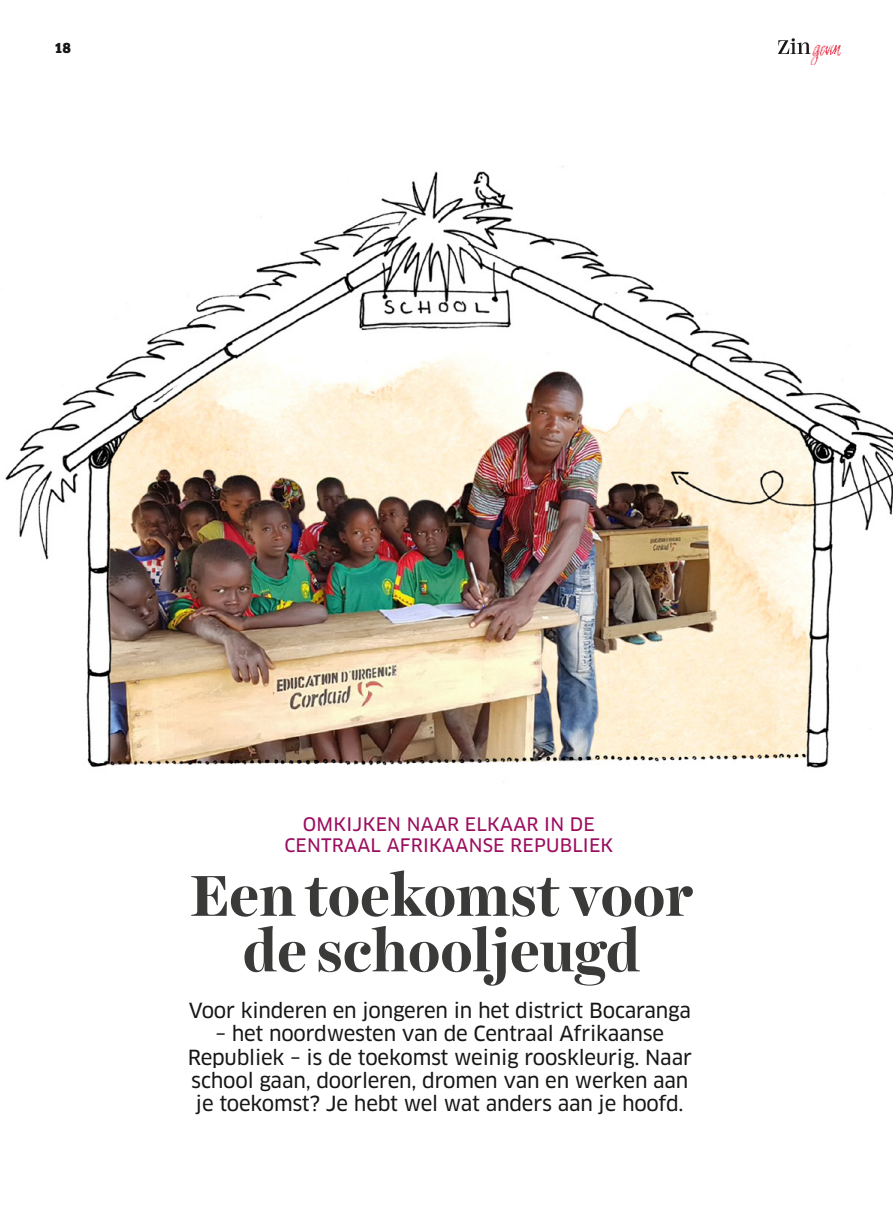
<style>
.page{position:relative;width:893px;height:1212px;background:#fff}
.page>*{position:absolute;margin:0;border:0;box-sizing:border-box;transform-origin:0 0}
.t1{font:700 58.5px/55.5px "Harriet Display";color:#3a3a39;text-align:center}
.t2{font:20.4px/23.2px "Clan OT News";letter-spacing:-.01em;color:#181716;text-align:center}
.t3{font:18.3px/21.6px "Clan OT News";letter-spacing:.01em;color:#9b0e5f;text-align:center}
.t4{font:900 13.5px "Clan OT";color:#181716}
</style>
<div class="page">
<svg style="left:778px;top:38px;width:30px;height:16px"></svg>
<img style="left:808px;top:43px;width:33px;height:22px">
<img style="left:5px;top:166px;width:888px;height:602px">
<img style="left:889px;top:409px;width:4px;height:66px">
<p class="t4" style="left:54px;top:40px;width:19px">18</p>
<p class="t3" style="left:284px;top:813px;width:331px">OMKIJKEN NAAR ELKAAR IN DE<br>CENTRAAL AFRIKAANSE REPUBLIEK</p>
<h1 class="t1" style="left:190px;top:867px;width:504px">Een toekomst voor de schooljeugd</h1>
<p class="t2" style="left:189px;top:999px;width:504px">Voor kinderen en jongeren in het district Bocaranga</p>
<p class="t2" style="left:188px;top:1022px;width:506px">– het noordwesten van de Centraal Afrikaanse Republiek – is de toekomst weinig rooskleurig. Naar school gaan, doorleren, dromen van en werken aan je toekomst? Je hebt wel wat anders aan je hoofd.</p>
</div>
